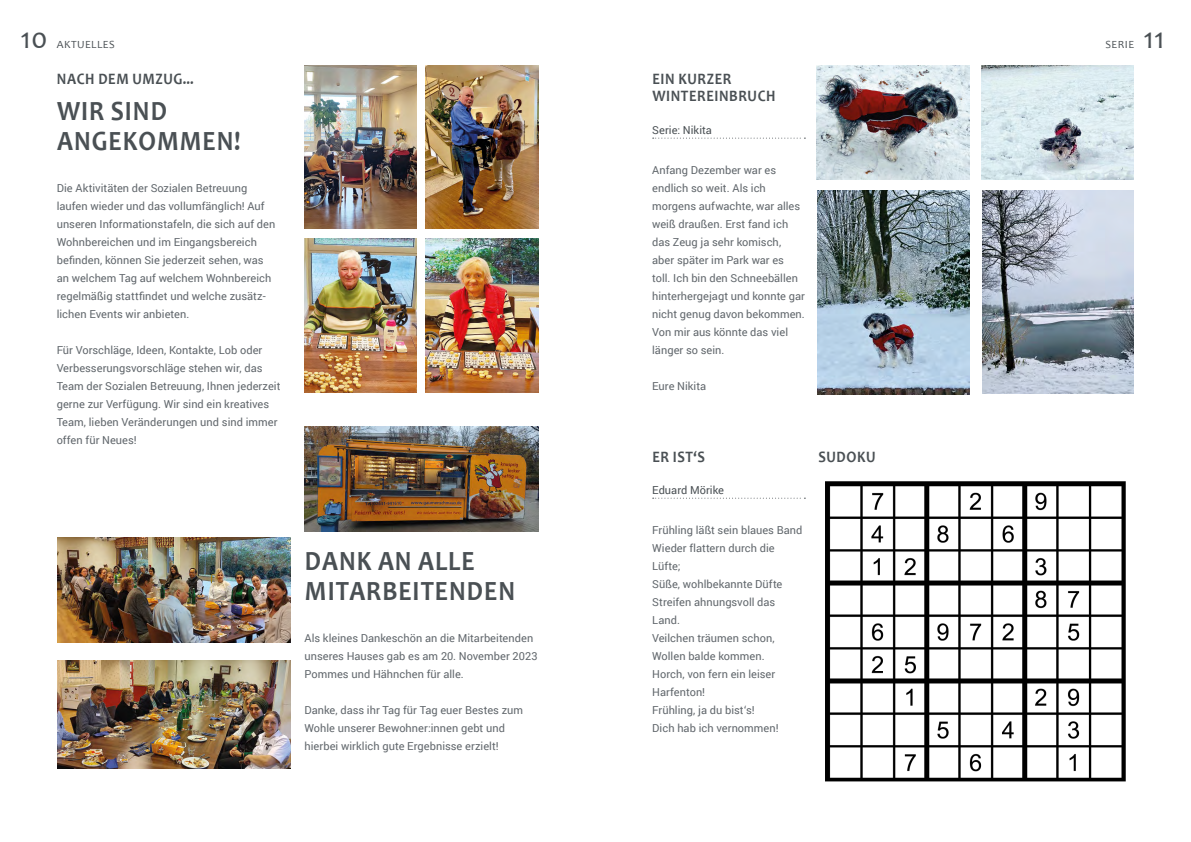
<style>
.page{position:relative;width:1191px;height:842px;background:#fff}
.page>*{position:absolute;margin:0;border:0;box-sizing:border-box;transform-origin:0 0}
.t1{font:30px "Candara";color:#4a5054}
.t2{font:700 28px/30px "Candara";letter-spacing:.04em;color:#4a5054;scale:.9 1}
.t3{font:700 16px/17px "Candara";letter-spacing:.04em;color:#4a5054;scale:.9 1}
.t4{font:11px/18px "Roboto";letter-spacing:.005em;color:#61676c}
.t5{font:11px "Roboto";letter-spacing:.005em;color:#4a5054}
.t6{font:11px "Candara";letter-spacing:.04em;color:#4a5054}
</style>
<div class="page">
<img style="left:305px;top:65px;width:112px;height:163px">
<img style="left:305px;top:238px;width:112px;height:155px">
<img style="left:426px;top:65px;width:112px;height:163px">
<img style="left:426px;top:238px;width:112px;height:155px">
<img style="left:305px;top:426px;width:233px;height:105px">
<img style="left:57px;top:660px;width:234px;height:108px">
<img style="left:57px;top:537px;width:233px;height:105px">
<img style="left:825px;top:481px;width:301px;height:301px">
<svg style="left:652px;top:498px;width:153px;height:1px"></svg>
<svg style="left:652px;top:138px;width:153px;height:1px"></svg>
<img style="left:817px;top:190px;width:153px;height:204px">
<img style="left:817px;top:65px;width:152px;height:115px">
<img style="left:981px;top:65px;width:152px;height:115px">
<img style="left:982px;top:190px;width:151px;height:203px">
<h1 class="t1" style="left:21px;top:20px;width:28px">10</h1>
<p class="t6" style="left:57px;top:38px;width:59px">AKTUELLES</p>
<p class="t6" style="left:1105px;top:38px;width:30px">SERIE</p>
<h1 class="t1" style="left:1143px;top:20px;width:22px">11</h1>
<h3 class="t3" style="left:57px;top:70px;width:153px">NACH DEM UMZUG...</h3>
<h2 class="t2" style="left:57px;top:96px;width:205px">WIR SIND<br>ANGEKOMMEN!</h2>
<p class="t4" style="left:57px;top:179px;width:220px">Die Aktivitäten der Sozialen Betreuung laufen wieder und das vollumfänglich! Auf unseren Informationstafeln, die sich auf den Wohnbereichen und im Eingangsbereich befinden, können Sie jederzeit sehen, was an welchem Tag auf welchem Wohnbereich regelmäßig stattfindet und welche zusätz&shy;lichen Events wir anbieten.</p>
<p class="t4" style="left:57px;top:341px;width:225px">Für Vorschläge, Ideen, Kontakte, Lob oder Verbesserungsvorschläge stehen wir, das Team der Sozialen Betreuung, Ihnen jederzeit gerne zur Verfügung. Wir sind ein kreatives Team, lieben Veränderungen und sind immer offen für Neues!</p>
<h2 class="t2" style="left:305px;top:546px;width:235px">DANK AN ALLE<br>MITARBEITENDEN</h2>
<p class="t4" style="left:304px;top:629px;width:234px">Als kleines Dankeschön an die Mitarbeitenden unseres Hauses gab es am 20. November 2023<br>Pommes und Hähnchen für alle.</p>
<p class="t4" style="left:304px;top:701px;width:220px">Danke, dass ihr Tag für Tag euer Bestes zum<br>Wohle unserer Bewohner:innen gebt und hierbei wirklich gute Ergebnisse erzielt!</p>
<h3 class="t3" style="left:652px;top:70px;width:138px">EIN KURZER<br>WINTEREINBRUCH</h3>
<p class="t5" style="left:652px;top:123px;width:61px">Serie: Nikita</p>
<p class="t4" style="left:652px;top:161px;width:154px">Anfang Dezember war es endlich so weit. Als ich morgens aufwachte, war alles weiß draußen. Erst fand ich das Zeug ja sehr komisch, aber später im Park war es toll. Ich bin den Schneebällen hinterhergejagt und konnte gar nicht genug davon bekommen.<br>Von mir aus könnte das viel länger so sein.</p>
<p class="t4" style="left:652px;top:377px;width:56px">Eure Nikita</p>
<h3 class="t3" style="left:652px;top:448px;width:60px">ER IST‘S</h3>
<h3 class="t3" style="left:818px;top:448px;width:65px">SUDOKU</h3>
<p class="t5" style="left:652px;top:483px;width:73px">Eduard Mörike</p>
<p class="t4" style="left:652px;top:521px;width:152px">Frühling läßt sein blaues Band<br>Wieder flattern durch die<br>Lüfte;<br>Süße, wohlbekannte Düfte<br>Streifen ahnungsvoll das<br>Land.<br>Veilchen träumen schon,<br>Wollen balde kommen.<br>Horch, von fern ein leiser<br>Harfenton!<br>Frühling, ja du bist‘s!<br>Dich hab ich vernommen!</p>
</div>
